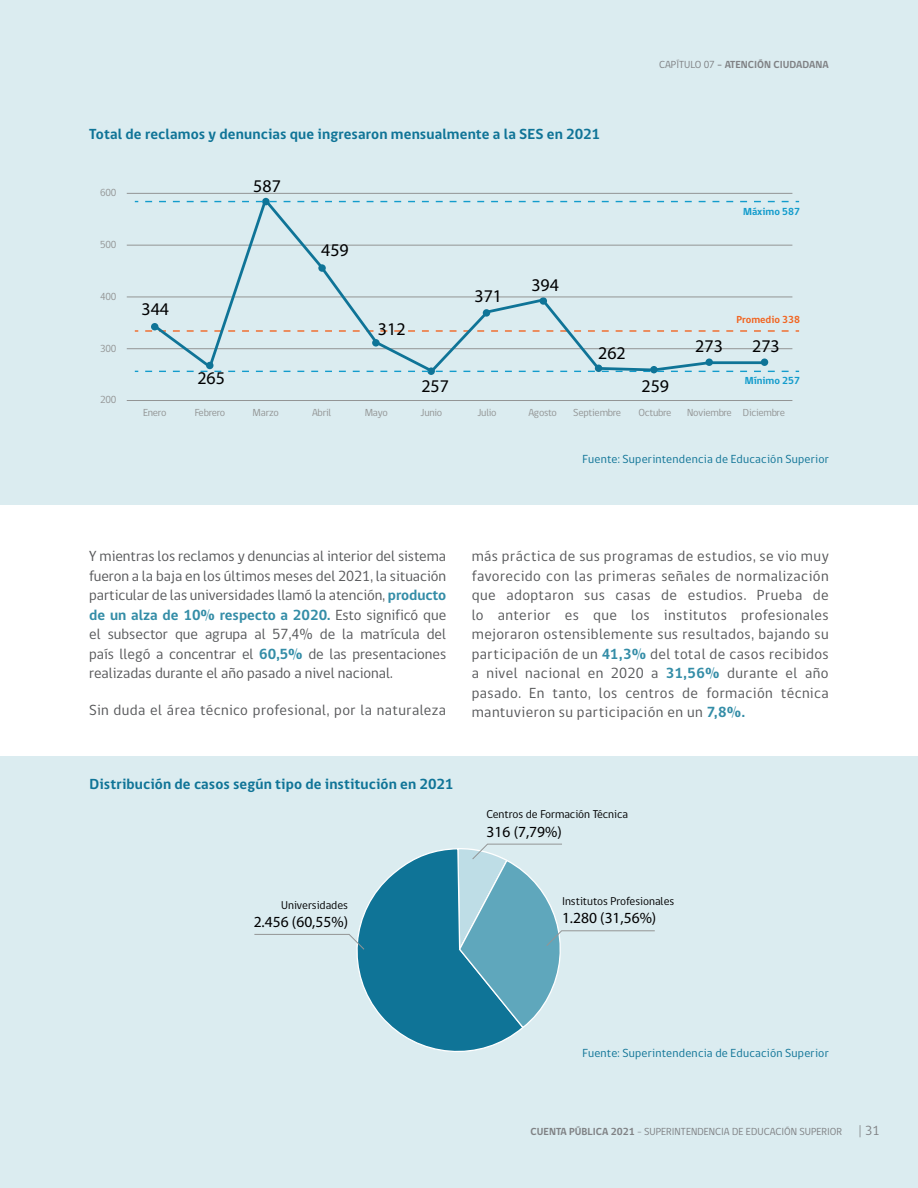
<style>
.page{position:relative;width:918px;height:1188px;background:#fff}
.page>*{position:absolute;margin:0;border:0;box-sizing:border-box;transform-origin:0 0}
.t1{font:17.85px "Myriad Pro";color:#000001}
.t2{font:15.45px "Myriad Pro";color:#000001}
.t3{font:15px/19.5px "gob CL";letter-spacing:.025em;color:#57585a;text-align:justify}
.t4{font:700 15px "gob CL";letter-spacing:.01em;color:#0f7497}
.t5{font:12px "gob CL";letter-spacing:.02em;color:#0f7497}
.t6{font:11.55px "gob CL";color:#000001}
.t7{font:10.5px "gob CL";letter-spacing:-.02em;color:#939595}
.t8{font:10.5px "gob CL";color:#808285}
.t9{font:700 10.5px "gob CL";color:#808285}
.t10{font:700 10.5px "gob CL";color:#139ccc}
.t11{font:700 10.5px "gob CL";color:#f16522}
.t12{font:10.5px "gob CL";letter-spacing:-.04em;color:#939595}
.s1{font-weight:400}
.s2{font-weight:700;color:#348da7}
.s3{font-weight:700}
.s4{font-size:13.5px}
</style>
<div class="page">
<div style="left:0;top:757px;width:918px;height:431px;background:#dbecf0"></div>
<div style="left:0;top:0;width:918px;height:505px;background:#dbecf0"></div>
<hr style="left:127px;top:400px;width:665px;height:1px;background:#939595">
<hr style="left:127px;top:348px;width:665px;height:1px;background:#939595">
<hr style="left:127px;top:297px;width:665px;height:1px;background:#939595">
<hr style="left:127px;top:245px;width:665px;height:1px;background:#939595">
<hr style="left:127px;top:193px;width:665px;height:1px;background:#939595">
<svg style="left:145px;top:197px;width:654px;height:178px"></svg>
<hr style="left:709px;top:361px;width:56px;height:3px;background:#0f7497">
<svg style="left:254px;top:843px;width:401px;height:209px"></svg>
<p class="t9" style="left:659px;top:58px;width:171px"><span class="s1">CAPÍTULO 07</span> - ATENCIÓN CIUDADANA</p>
<p class="t4" style="left:89px;top:124px;width:512px">Total de reclamos y denuncias que ingresaron mensualmente a la SES en 2021</p>
<p class="t7" style="left:100px;top:185px;width:18px">600</p>
<p class="t1" style="left:253px;top:175px;width:29px">587</p>
<p class="t7" style="left:100px;top:237px;width:18px">500</p>
<p class="t1" style="left:321px;top:239px;width:29px">459</p>
<p class="t7" style="left:100px;top:289px;width:18px">400</p>
<p class="t1" style="left:141px;top:298px;width:29px">344</p>
<p class="t1" style="left:475px;top:285px;width:29px">371</p>
<p class="t1" style="left:531px;top:274px;width:29px">394</p>
<p class="t1" style="left:378px;top:318px;width:29px">312</p>
<p class="t7" style="left:100px;top:341px;width:18px">300</p>
<p class="t1" style="left:598px;top:342px;width:29px">262</p>
<p class="t1" style="left:197px;top:367px;width:29px">265</p>
<p class="t1" style="left:421px;top:375px;width:29px">257</p>
<p class="t1" style="left:642px;top:375px;width:29px">259</p>
<p class="t7" style="left:100px;top:393px;width:18px">200</p>
<p class="t10" style="left:743px;top:204px;width:59px">Máximo 587</p>
<p class="t11" style="left:737px;top:312px;width:65px">Promedio 338</p>
<p class="t1" style="left:695px;top:335px;width:29px">273</p>
<p class="t1" style="left:752px;top:335px;width:29px">273</p>
<p class="t10" style="left:745px;top:373px;width:57px">Mínimo 257</p>
<p class="t7" style="left:143px;top:405px;width:25px">Enero</p>
<p class="t12" style="left:195px;top:405px;width:32px">Febrero</p>
<p class="t7" style="left:253px;top:405px;width:28px">Marzo</p>
<p class="t7" style="left:312px;top:405px;width:21px">Abril</p>
<p class="t7" style="left:365px;top:405px;width:25px">Mayo</p>
<p class="t7" style="left:421px;top:405px;width:23px">Junio</p>
<p class="t7" style="left:478px;top:405px;width:20px">Julio</p>
<p class="t7" style="left:528px;top:405px;width:30px">Agosto</p>
<p class="t7" style="left:573px;top:405px;width:49px">Septiembre</p>
<p class="t7" style="left:638px;top:405px;width:35px">Octubre</p>
<p class="t7" style="left:687px;top:405px;width:99px">Noviembre Diciembre</p>
<p class="t5" style="left:583px;top:451px;width:248px">Fuente: Superintendencia de Educación Superior</p>
<p class="t3" style="left:89px;top:547px;width:358px">Y mientras los reclamos y denuncias al interior del sistema fueron a la baja en los últimos meses del 2021, la situación particular de las universidades llamó la atención, <span class="s2">producto de un alza de 10% respecto a 2020.</span> Esto significó que el subsector que agrupa al 57,4% de la matrícula del país llegó a concentrar el <span class="s2">60,5%</span> de las presentaciones realizadas durante el año pasado a nivel nacional.</p>
<p class="t3" style="left:89px;top:700px;width:358px">Sin duda el área técnico profesional, por la naturaleza</p>
<p class="t3" style="left:472px;top:547px;width:358px">más práctica de sus programas de estudios, se vio muy favorecido con las primeras señales de normalización que adoptaron sus casas de estudios. Prueba de lo anterior es que los institutos profesionales mejoraron ostensiblemente sus resultados, bajando su participación de un <span class="s2">41,3%</span> del total de casos recibidos a nivel nacional en 2020 a <span class="s2">31,56%</span> durante el año pasado. En tanto, los centros de formación técnica mantuvieron su participación en un <span class="s2">7,8%.</span></p>
<p class="t4" style="left:89px;top:774px;width:365px">Distribución de casos según tipo de institución en 2021</p>
<p class="t6" style="left:281px;top:897px;width:68px">Universidades</p>
<p class="t2" style="left:254px;top:912px;width:96px">2.456 (60,55%)</p>
<p class="t6" style="left:487px;top:806px;width:143px">Centros de Formación Técnica</p>
<p class="t2" style="left:487px;top:822px;width:77px">316 (7,79%)</p>
<p class="t6" style="left:562px;top:893px;width:114px">Institutos Profesionales</p>
<p class="t2" style="left:562px;top:908px;width:96px">1.280 (31,56%)</p>
<p class="t5" style="left:582px;top:1045px;width:248px">Fuente: Superintendencia de Educación Superior</p>
<p class="t8" style="left:531px;top:1124px;width:351px"><span class="s3">CUENTA PÚBLICA 2021</span> - SUPERINTENDENCIA DE EDUCACIÓN SUPERIOR <span class="s4">| 31</span></p>
</div>
